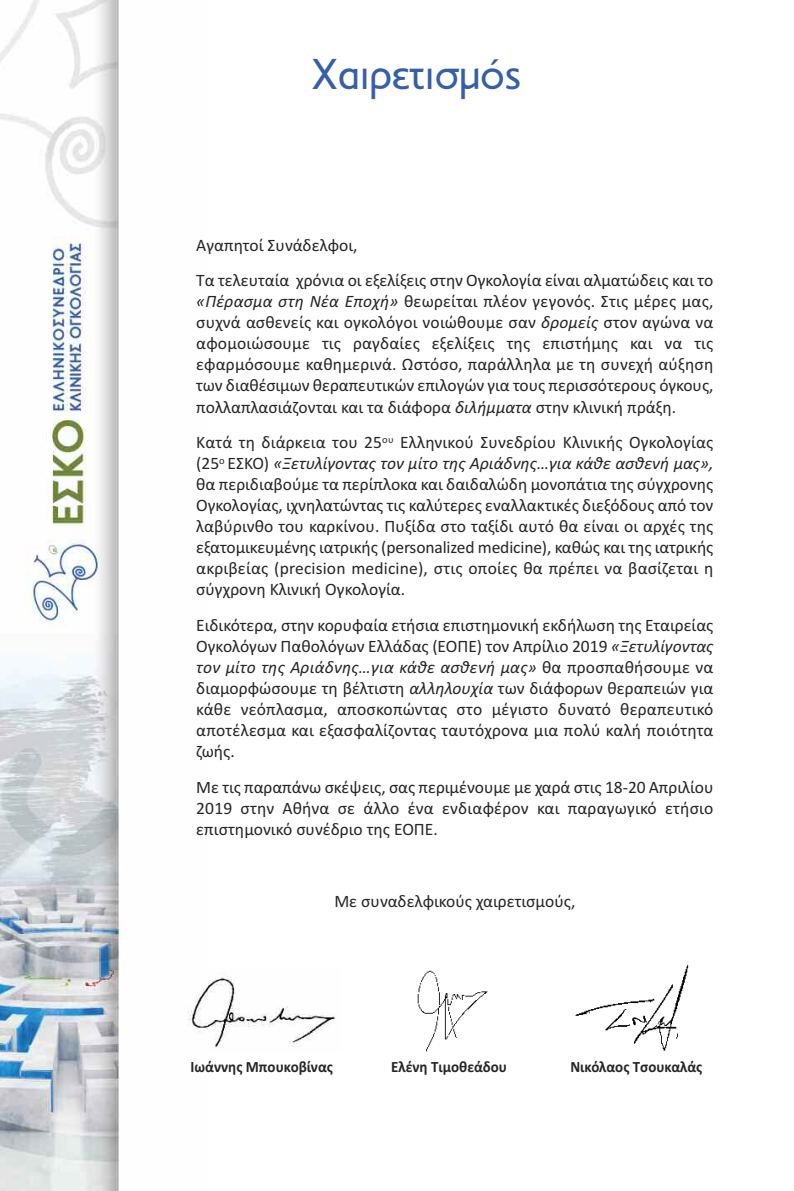
<style>
.page{position:relative;width:794px;height:1191px;background:#fff}
.page>*{position:absolute;margin:0;border:0;box-sizing:border-box;transform-origin:0 0}
.t1{font:43.75px "PF Transport";color:#355fa9}
.t2{font:17.5px/21px "Calibri";color:#272526;text-align:justify}
.t3{font:700 15.75px "Calibri";color:#272526;scale:.95 1}
.s1{font-style:italic}
</style>
<div class="page">
<img style="left:0;top:0;width:121px;height:1191px">
<img style="left:187px;top:973px;width:149px;height:74px">
<img style="left:417px;top:970px;width:71px;height:82px">
<img style="left:575px;top:964px;width:114px;height:87px">
<h1 class="t1" style="left:312px;top:49px;width:211px">Xαιρετισμός</h1>
<p class="t2" style="left:196px;top:226px;width:519px;line-height:35.9px">Αγαπητοί Συνάδελφοι,<br>Τα τελευταία χρόνια οι εξελίξεις στην Ογκολογία είναι αλματώδεις και το</p>
<p class="t2" style="left:196px;top:291px;width:519px"><span class="s1">«Πέρασμα στη Νέα Εποχή»</span> θεωρείται πλέον γεγονός. Στις μέρες μας, συχνά ασθενείς και ογκολόγοι νοιώθουμε σαν <span class="s1">δρομείς</span> στον αγώνα να αφομοιώσουμε τις ραγδαίες εξελίξεις της επιστήμης και να τις εφαρμόσουμε καθημερινά. Ωστόσο, παράλληλα με τη συνεχή αύξηση των διαθέσιμων θεραπευτικών επιλογών για τους περισσότερους όγκους, πολλαπλασιάζονται και τα διάφορα <span class="s1">διλήμματα</span> στην κλινική πράξη.</p>
<p class="t2" style="left:196px;top:432px;width:519px">Κατά τη διάρκεια του 25<sup>ου</sup> Ελληνικού Συνεδρίου Κλινικής Ογκολογίας (25<sup>ο</sup> ΕΣΚΟ) <span class="s1">«Ξετυλίγοντας τον μίτο της Αριάδνης…για κάθε ασθενή μας», </span>θα περιδιαβούμε τα περίπλοκα και δαιδαλώδη μονοπάτια της σύγχρονης Ογκολογίας, ιχνηλατώντας τις καλύτερες εναλλακτικές διεξόδους από τον λαβύρινθο του καρκίνου. Πυξίδα στο ταξίδι αυτό θα είναι οι αρχές της εξατομικευμένης ιατρικής (personalized medicine), καθώς και της ιατρικής ακριβείας (precision medicine), στις οποίες θα πρέπει να βασίζεται η σύγχρονη Κλινική Ογκολογία.</p>
<p class="t2" style="left:196px;top:615px;width:519px">Ειδικότερα, στην κορυφαία ετήσια επιστημονική εκδήλωση της Εταιρείας Ογκολόγων Παθολόγων Ελλάδας (ΕΟΠΕ) τον Απρίλιο 2019 <span class="s1">«Ξετυλίγοντας τον μίτο της Αριάδνης…για κάθε ασθενή μας»</span> θα προσπαθήσουμε να διαμορφώσουμε τη βέλτιστη <span class="s1">αλληλουχία</span> των διάφορων θεραπειών για κάθε νεόπλασμα, αποσκοπώντας στο μέγιστο δυνατό θεραπευτικό αποτέλεσμα και εξασφαλίζοντας ταυτόχρονα μια πολύ καλή ποιότητα ζωής.</p>
<p class="t2" style="left:196px;top:776px;width:519px">Με τις παραπάνω σκέψεις, σας περιμένουμε με χαρά στις 18-20 Απριλίου 2019 στην Αθήνα σε άλλο ένα ενδιαφέρον και παραγωγικό ετήσιο επιστημονικό συνέδριο της ΕΟΠΕ.</p>
<p class="t2" style="left:334px;top:890px;width:242px">Με συναδελφικούς χαιρετισμούς,</p>
<p class="t3" style="left:190px;top:1057px;width:151px">Ιωάννης Μπουκοβίνας</p>
<p class="t3" style="left:391px;top:1057px;width:123px">Ελένη Τιμοθεάδου</p>
<p class="t3" style="left:570px;top:1057px;width:140px">Νικόλαος Τσουκαλάς</p>
</div>
